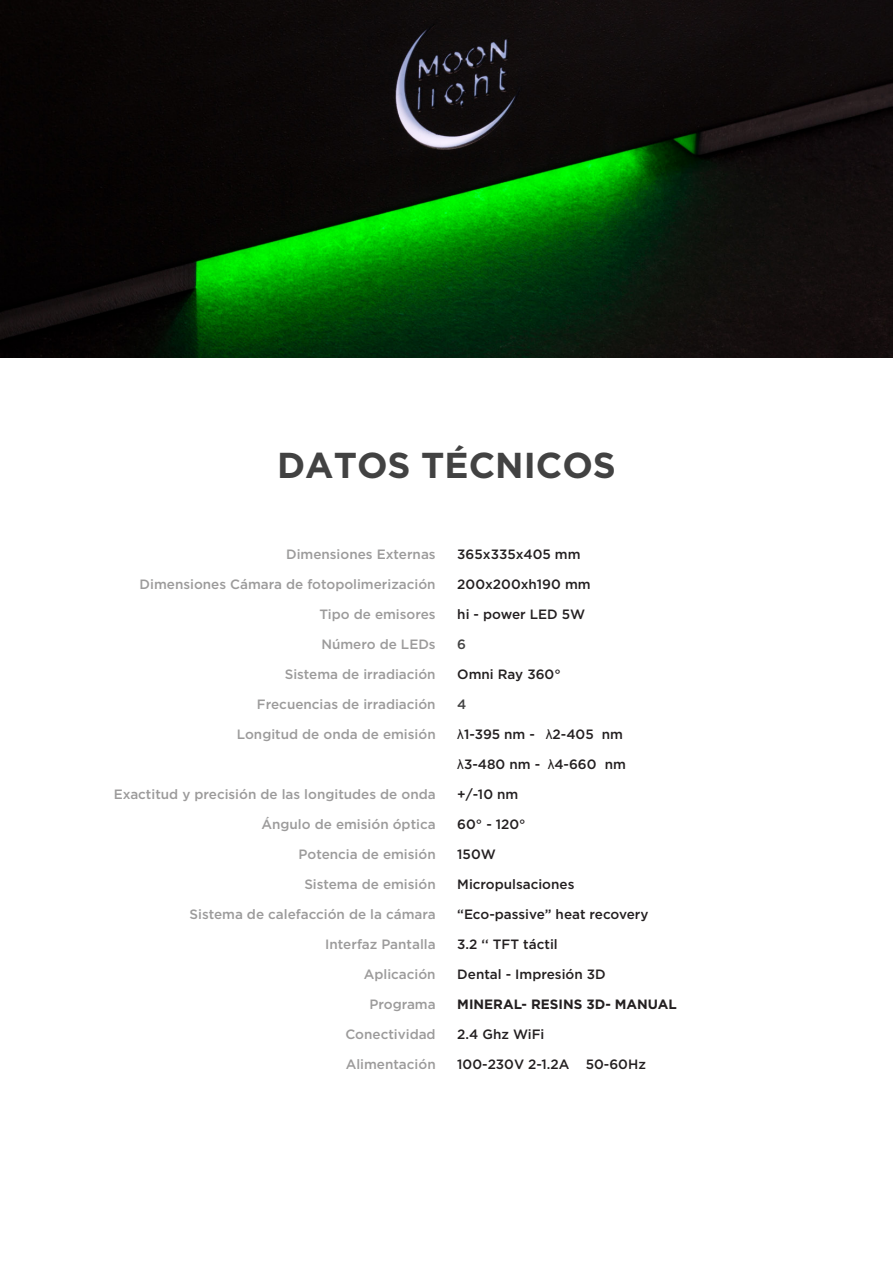
<style>
.page{position:relative;width:893px;height:1263px;background:#fff}
.page>*{position:absolute;margin:0;border:0;box-sizing:border-box;transform-origin:0 0}
.t1{font:700 36px "Gotham";color:#424242}
.t2{font:500 13.5px "Gotham";color:#9c9b9b}
.Stile_di_paragrafo_2{font:500 13.5px "Gotham";color:#231f20}
.Stile_di_paragrafo_2-2{font:700 13.5px "Gotham";color:#231f20}
.t3{font:500 13.5px "Gotham";color:#424242}
.s1{font-family:"Arial";font-weight:400}
</style>
<div class="page">
<img style="left:0;top:0;width:893px;height:358px">
<p class="t1" style="left:277px;top:442px;width:340px">DATOS TÉCNICOS</p>
<p class="t2" style="left:286px;top:545px;width:151px">Dimensiones Externas</p>
<p class="t2" style="left:140px;top:575px;width:298px">Dimensiones Cámara de fotopolimerización</p>
<p class="t2" style="left:319px;top:605px;width:118px">Tipo de emisores</p>
<p class="t2" style="left:321px;top:635px;width:116px">Número de LEDs</p>
<p class="t2" style="left:285px;top:665px;width:152px">Sistema de irradiación</p>
<p class="t2" style="left:257px;top:695px;width:180px">Frecuencias de irradiación</p>
<p class="t2" style="left:237px;top:725px;width:200px">Longitud de onda de emisión</p>
<p class="t2" style="left:114px;top:785px;width:324px">Exactitud y precisión de las longitudes de onda</p>
<p class="t2" style="left:261px;top:815px;width:176px">Ángulo de emisión óptica</p>
<p class="t2" style="left:299px;top:845px;width:139px">Potencia de emisión</p>
<p class="t2" style="left:304px;top:875px;width:133px">Sistema de emisión</p>
<p class="t2" style="left:190px;top:905px;width:248px">Sistema de calefacción de la cámara</p>
<p class="t2" style="left:325px;top:935px;width:112px">Interfaz Pantalla</p>
<p class="t2" style="left:364px;top:965px;width:73px">Aplicación</p>
<p class="t2" style="left:369px;top:995px;width:68px">Programa</p>
<p class="t2" style="left:345px;top:1025px;width:92px">Conectividad</p>
<p class="t2" style="left:346px;top:1055px;width:92px">Alimentación</p>
<p class="Stile_di_paragrafo_2" style="left:457px;top:545px;width:125px">365x335x405 mm</p>
<p class="Stile_di_paragrafo_2" style="left:457px;top:575px;width:135px">200x200xh190 mm</p>
<p class="Stile_di_paragrafo_2" style="left:457px;top:605px;width:129px">hi - power LED 5W</p>
<p class="t3" style="left:457px;top:635px;width:10px">6</p>
<p class="Stile_di_paragrafo_2" style="left:457px;top:665px;width:105px">Omni Ray 360°</p>
<p class="t3" style="left:457px;top:695px;width:11px">4</p>
<p class="Stile_di_paragrafo_2" style="left:457px;top:725px;width:167px"><span class="s1">λ</span>1-395 nm - <span class="s1">λ</span>2-405 nm</p>
<p class="Stile_di_paragrafo_2" style="left:457px;top:755px;width:170px"><span class="s1">λ</span>3-480 nm - <span class="s1">λ</span>4-660 nm</p>
<p class="Stile_di_paragrafo_2" style="left:457px;top:785px;width:63px">+/-10 nm</p>
<p class="Stile_di_paragrafo_2" style="left:457px;top:815px;width:70px">60° - 120°</p>
<p class="Stile_di_paragrafo_2" style="left:457px;top:845px;width:40px">150W</p>
<p class="Stile_di_paragrafo_2" style="left:457px;top:875px;width:119px">Micropulsaciones</p>
<p class="Stile_di_paragrafo_2" style="left:457px;top:905px;width:193px">“Eco-passive” heat recovery</p>
<p class="Stile_di_paragrafo_2" style="left:457px;top:935px;width:102px">3.2 ‘‘ TFT táctil</p>
<p class="Stile_di_paragrafo_2" style="left:457px;top:965px;width:150px">Dental - Impresión 3D</p>
<p class="Stile_di_paragrafo_2-2" style="left:457px;top:995px;width:221px">MINERAL- RESINS 3D- MANUAL</p>
<p class="Stile_di_paragrafo_2" style="left:457px;top:1025px;width:89px">2.4 Ghz WiFi</p>
<p class="Stile_di_paragrafo_2" style="left:457px;top:1055px;width:190px">100-230V 2-1.2A 50-60Hz</p>
</div>
